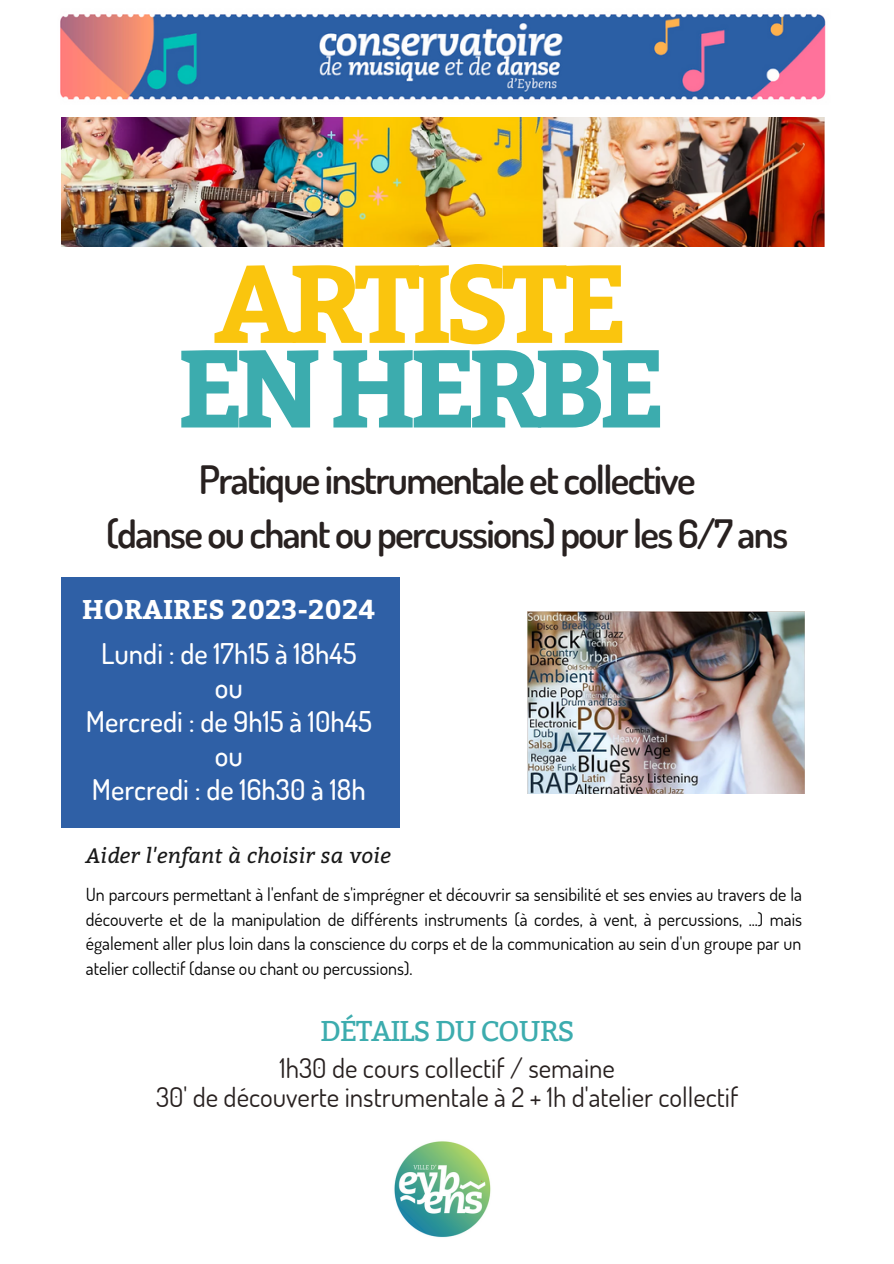
<style>
.page{position:relative;width:894px;height:1264px;background:#fff}
.page>*{position:absolute;margin:0;border:0;box-sizing:border-box;transform-origin:0 0}
.t1{font:700 109.95px "Bitter";letter-spacing:-.08em;color:#fac50e}
.t2{font:700 109.65px "Bitter";letter-spacing:-.08em;color:#3cacae}
.t3{font:600 39px "Dosis";letter-spacing:-.04em;color:#282120}
.t4{font:500 28.5px "Dosis";color:#fff}
.t5{font:28.5px "Bitter";letter-spacing:-.04em;color:#3cacae}
.t6{font:27px "Dosis";color:#282120}
.t7{font:700 27px "Bitter";color:#fff}
.t8{font:italic 21px "Bitter";color:#191919}
.t9{font:18px/24.8px "Dosis";color:#000;text-align:justify}
</style>
<div class="page">
<img style="left:61px;top:117px;width:763px;height:129px">
<img style="left:527px;top:611px;width:277px;height:183px">
<div style="left:61px;top:577px;width:338px;height:250px;background:#2f60a6"></div>
<img style="left:394px;top:1141px;width:97px;height:97px">
<img style="left:60px;top:14px;width:766px;height:86px">
<p class="t1" style="left:213px;top:223px;width:416px">ARTISTE</p>
<p class="t2" style="left:175px;top:308px;width:491px">ENHERBE</p>
<p class="t3" style="left:199px;top:454px;width:498px">Pratique instrumentale et collective</p>
<p class="t3" style="left:106px;top:508px;width:683px">(danse ou chant ou percussions) pour les 6/7 ans</p>
<p class="t7" style="left:82px;top:590px;width:294px">HORAIRES 2023-2024</p>
<p class="t4" style="left:101px;top:635px;width:257px">Lundi : de 17h15 à 18h45</p>
<p class="t4" style="left:215px;top:669px;width:30px">ou</p>
<p class="t4" style="left:86px;top:702px;width:287px">Mercredi : de 9h15 à 10h45</p>
<p class="t4" style="left:215px;top:736px;width:30px">ou</p>
<p class="t4" style="left:92px;top:770px;width:275px">Mercredi : de 16h30 à 18h</p>
<p class="t8" style="left:86px;top:839px;width:306px">Aider l'enfant à choisir sa voie</p>
<p class="t9" style="left:86px;top:881px;width:717px">Un parcours permettant à l'enfant de s'imprégner et découvrir sa sensibilité et ses envies au travers de la découverte et de la manipulation de différents instruments (à cordes, à vent, à percussions, ...) mais également aller plus loin dans la conscience du corps et de la communication au sein d'un groupe par un atelier collectif (danse ou chant ou percussions).</p>
<p class="t5" style="left:320px;top:1014px;width:256px">DÉTAILS DU COURS</p>
<p class="t6" style="left:279px;top:1050px;width:337px">1h30 de cours collectif / semaine</p>
<p class="t6" style="left:156px;top:1079px;width:583px">30' de découverte instrumentale à 2 + 1h d'atelier collectif</p>
</div>
